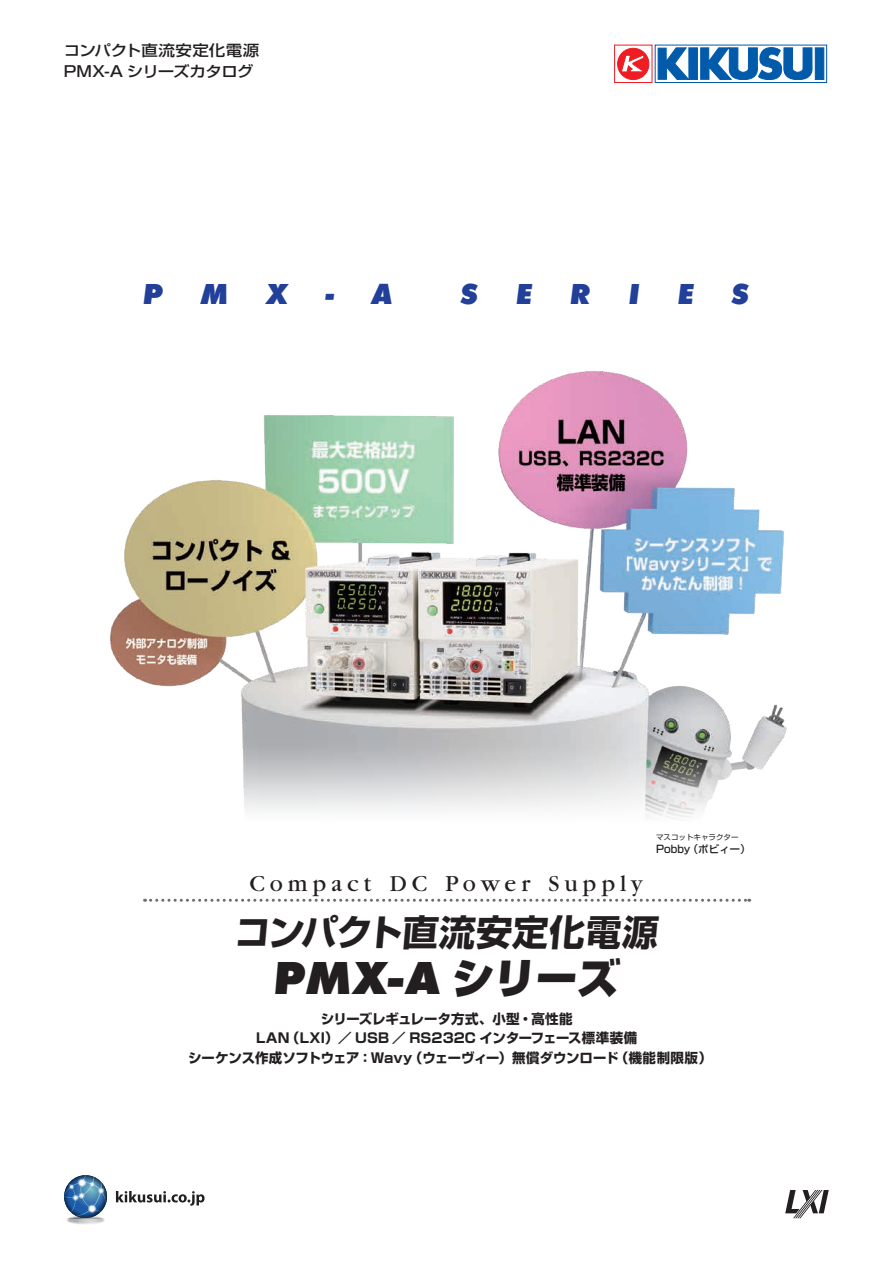
<style>
.page{position:relative;width:893px;height:1263px;background:#fff}
.page>*{position:absolute;margin:0;border:0;box-sizing:border-box;transform-origin:0 0}
.t1{font:800 48px "Futura T";color:#231f20}
.t2{font:700 36px "Shin Go";color:#231f20}
.t3{font:italic 800 30px "Futura T";letter-spacing:1.25em;color:#223f99}
.t4{font:24px "Garamond";letter-spacing:.205em;color:#231f20}
.t5{font:500 15px/21px "Shin Go";letter-spacing:-.015em;color:#231f20;scale:1.1 1}
.t6{font:700 13.5px/19.5px "Shin Go";letter-spacing:-.005em;color:#231f20;text-align:center}
.t7{font:500 10.5px "Shin Go";color:#231f20}
.t8{font:7.5px "Shin Go";color:#231f20}
.s1{font-family:"Shin Go";font-weight:900;font-size:42px}
</style>
<div class="page">
<img style="left:110px;top:371px;width:677px;height:531px">
<svg style="left:614px;top:45px;width:38px;height:38px"></svg>
<svg style="left:655px;top:45px;width:172px;height:38px"></svg>
<div style="left:618px;top:48px;width:31px;height:32px;background:#ee1d23;border-radius:50%"></div>
<div style="left:617px;top:48px;width:32px;height:32px;border:1px solid #ee1d23;border-radius:50%"></div>
<svg style="left:621px;top:55px;width:23px;height:17px"></svg>
<div style="left:689px;top:48px;width:8px;height:31px;background:#015aaa"></div>
<svg style="left:700px;top:45px;width:112px;height:38px"></svg>
<div style="left:815px;top:48px;width:9px;height:31px;background:#015aaa"></div>
<div style="left:815px;top:48px;width:9px;height:32px;border:1px solid #015aaa"></div>
<svg style="left:658px;top:48px;width:31px;height:32px"></svg>
<svg style="left:145px;top:899px;width:605px;height:3px"></svg>
<img style="left:64px;top:1175px;width:43px;height:49px">
<svg style="left:116px;top:1191px;width:89px;height:15px"></svg>
<svg style="left:785px;top:1190px;width:44px;height:28px"></svg>
<p class="t5" style="left:64px;top:39px;width:179px">コンパクト直流安定化電源<br>PMX-A シリーズカタログ</p>
<h3 class="t3" style="left:142px;top:276px;width:193px">PMX-</h3>
<h3 class="t3" style="left:371px;top:276px;width:23px">A</h3>
<h3 class="t3" style="left:459px;top:276px;width:291px">SERIES</h3>
<p class="t8" style="left:656px;top:832px;width:84px">マスコットキャラクター</p>
<p class="t7" style="left:656px;top:842px;width:96px">Pobby（ポビィー）</p>
<h3 class="t4" style="left:249px;top:871px;width:395px">Compact DC Power Supply</h3>
<h2 class="t2" style="left:234px;top:908px;width:429px">コンパクト直流安定化電源</h2>
<h1 class="t1" style="left:272px;top:950px;width:352px">PMX-A <span class="s1">シリーズ</span></h1>
<p class="t6" style="left:188px;top:1008px;width:525px">シリーズレギュレータ方式、小型・高性能<br>LAN（LXI）／ USB ／ RS232C インターフェース標準装備<br>シーケンス作成ソフトウェア：Wavy（ウェーヴィー）無償ダウンロード（機能制限版）</p>
</div>
